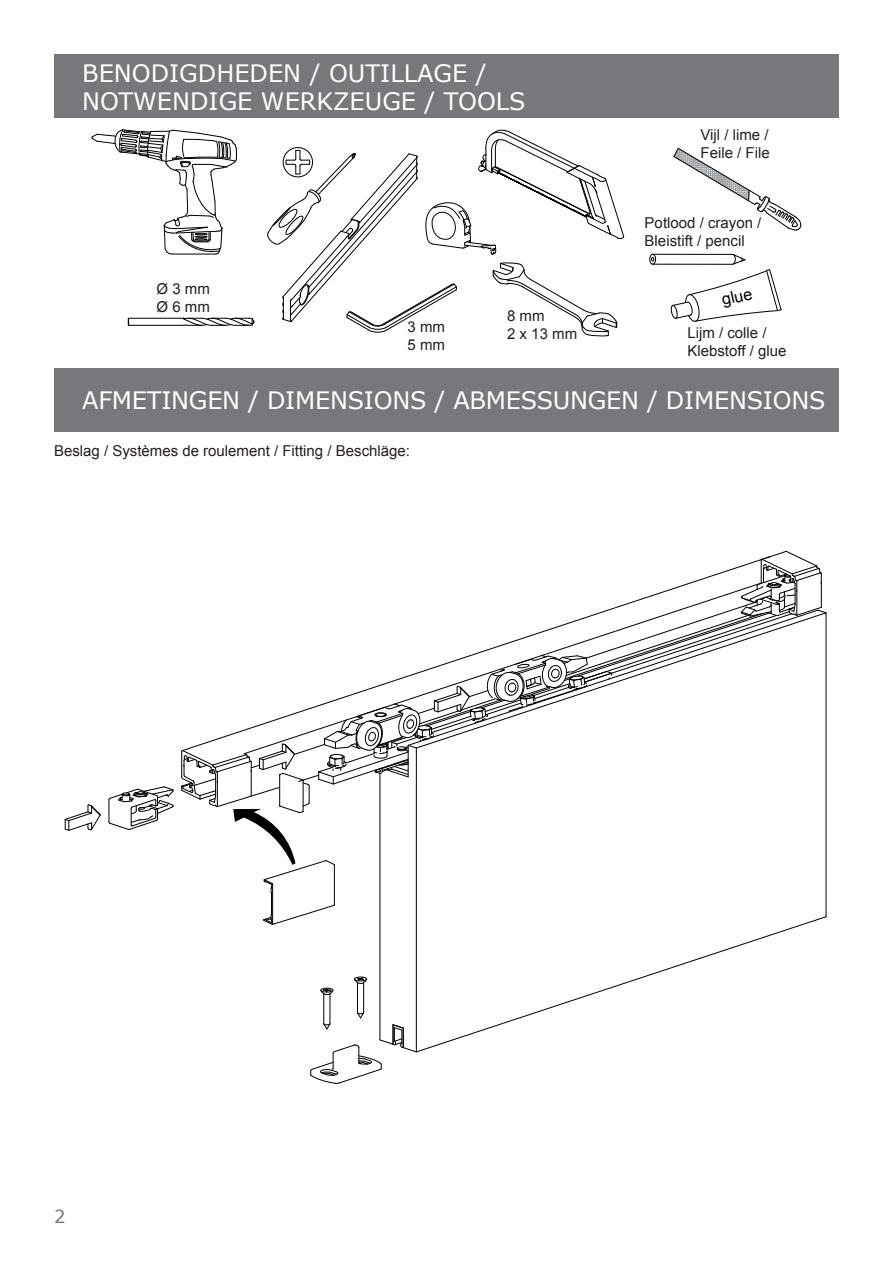
<style>
.page{position:relative;width:893px;height:1263px;background:#fff}
.page>*{position:absolute;margin:0;border:0;box-sizing:border-box;transform-origin:0 0}
.t1{font:24px/28.8px "Verdana";letter-spacing:-.005em;color:#fff}
.t2{font:18px "Verdana";color:#76787b}
.t3{font:16.2px "Arial";color:#000001}
.t4{font:15px/18px "Arial";color:#231f20}
</style>
<div class="page">
<svg style="left:91px;top:129px;width:146px;height:126px"></svg>
<svg style="left:673px;top:147px;width:129px;height:84px"></svg>
<div style="left:649px;top:254px;width:7px;height:11px;border:1px solid #000001;border-radius:50%"></div>
<hr style="left:653px;top:264px;width:79px;height:1px;background:#000001">
<hr style="left:653px;top:254px;width:79px;height:1px;background:#000001">
<svg style="left:651px;top:257px;width:3px;height:4px"></svg>
<svg style="left:671px;top:254px;width:111px;height:68px"></svg>
<hr style="left:129px;top:318px;width:54px;height:1px;background:#000001">
<hr style="left:129px;top:325px;width:54px;height:1px;background:#000001">
<svg style="left:183px;top:317px;width:72px;height:9px"></svg>
<svg style="left:267px;top:129px;width:357px;height:207px"></svg>
<div style="left:54px;top:54px;width:785px;height:64px;background:#76787b"></div>
<div style="left:54px;top:368px;width:785px;height:64px;background:#76787b"></div>
<svg style="left:415px;top:925px;width:388px;height:128px"></svg>
<hr style="left:380px;top:773px;width:1px;height:267px;background:#000001">
<svg style="left:108px;top:786px;width:66px;height:44px"></svg>
<hr style="left:330px;top:994px;width:1px;height:30px;background:#000001">
<hr style="left:323px;top:994px;width:1px;height:30px;background:#000001">
<svg style="left:320px;top:988px;width:14px;height:7px"></svg>
<svg style="left:310px;top:1012px;width:107px;height:72px"></svg>
<hr style="left:363px;top:982px;width:1px;height:31px;background:#000001">
<hr style="left:357px;top:982px;width:1px;height:31px;background:#000001">
<svg style="left:354px;top:977px;width:13px;height:7px"></svg>
<svg style="left:64px;top:804px;width:37px;height:27px"></svg>
<svg style="left:181px;top:550px;width:646px;height:375px"></svg>
<p class="t1" style="left:82px;top:59px;width:445px">BENODIGDHEDEN / OUTILLAGE /<br>NOTWENDIGE WERKZEUGE / TOOLS</p>
<p class="t4" style="left:701px;top:126px;width:71px">Vijl / lime /<br>Feile / File</p>
<p class="t4" style="left:645px;top:214px;width:118px">Potlood / crayon /<br>Bleistift / pencil</p>
<p class="t4" style="left:157px;top:280px;width:55px">Ø 3 mm</p>
<p class="t4" style="left:157px;top:298px;width:55px">Ø 6 mm</p>
<p class="t4" style="left:408px;top:318px;width:39px">3 mm</p>
<p class="t4" style="left:408px;top:336px;width:39px">5 mm</p>
<p class="t3" style="left:720px;top:290px;width:32px;rotate:-13deg">glue</p>
<p class="t4" style="left:507px;top:307px;width:39px">8 mm</p>
<p class="t4" style="left:507px;top:325px;width:72px">2 x 13 mm</p>
<p class="t4" style="left:687px;top:324px;width:100px">Lijm / colle /<br>Klebstoff / glue</p>
<p class="t1" style="left:82px;top:386px;width:745px">AFMETINGEN / DIMENSIONS / ABMESSUNGEN / DIMENSIONS</p>
<p class="t4" style="left:54px;top:442px;width:357px">Beslag / Systèmes de roulement / Fitting / Beschläge:</p>
<p class="t2" style="left:54px;top:1205px;width:13px">2</p>
</div>
